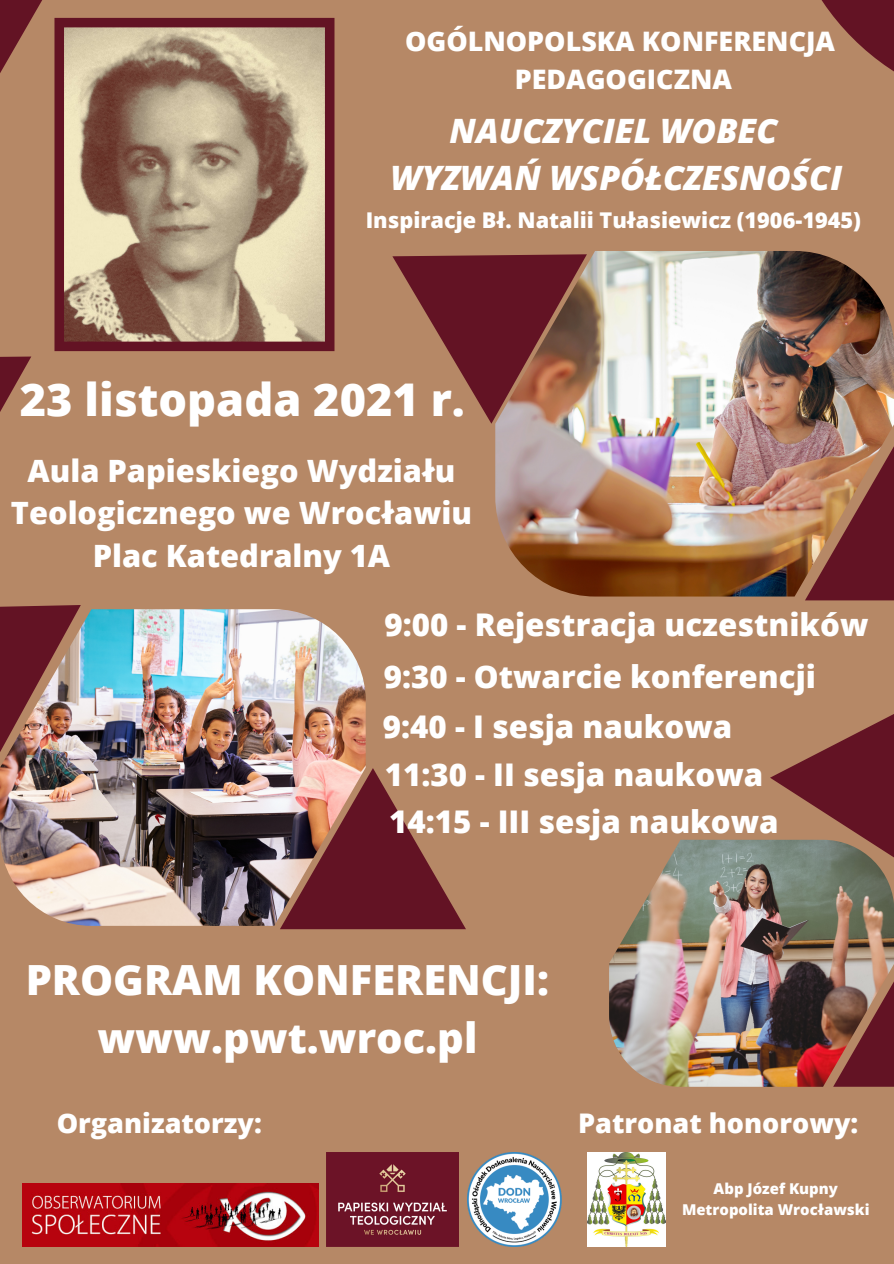
<style>
.page{position:relative;width:894px;height:1264px;background:#fff}
.page>*{position:absolute;margin:0;border:0;box-sizing:border-box;transform-origin:0 0}
.t1{font:800 45.15px "Open Sans";color:#fff}
.t2{font:800 41.55px "Open Sans";color:#fff}
.t3{font:italic 800 33.6px "Open Sans";color:#fff}
.t4{font:800 31.2px "Open Sans";color:#fff}
.t5{font:800 30.75px/42.5px "Open Sans";color:#fff;text-align:center}
.t6{font:800 27px "Open Sans";color:#fff}
.t7{font:800 26.85px "Open Sans";color:#fff}
.t8{font:800 21.75px "Open Sans";color:#fff}
.t9{font:800 14.85px "Open Sans";color:#fff}
</style>
<div class="page">
<div style="left:0;top:0;width:893px;height:1263px;background:#b68866"></div>
<img style="left:609px;top:839px;width:223px;height:247px">
<img style="left:495px;top:251px;width:309px;height:345px">
<img style="left:81px;top:609px;width:284px;height:316px">
<svg style="left:85px;top:18px;width:249px;height:333px;background:#ab907a"></svg>
<img style="left:326px;top:1152px;width:132px;height:94px">
<img style="left:22px;top:1183px;width:296px;height:63px">
<img style="left:467px;top:1152px;width:95px;height:94px">
<svg style="left:821px;top:0;width:72px;height:71px"></svg>
<svg style="left:832px;top:1043px;width:61px;height:43px;background:#78262e"></svg>
<img style="left:758px;top:532px;width:135px;height:511px">
<img style="left:0;top:605px;width:81px;height:321px">
<img style="left:804px;top:251px;width:89px;height:349px">
<svg style="left:280px;top:768px;width:186px;height:161px"></svg>
<svg style="left:392px;top:251px;width:244px;height:173px"></svg>
<svg style="left:0;top:0;width:85px;height:412px"></svg>
<img style="left:587px;top:1152px;width:78px;height:94px">
<p class="t7" style="left:405px;top:23px;width:431px">OGÓLNOPOLSKA KONFERENCJA</p>
<p class="t7" style="left:514px;top:60px;width:219px">PEDAGOGICZNA</p>
<p class="t3" style="left:449px;top:107px;width:329px">NAUCZYCIEL WOBEC</p>
<p class="t3" style="left:390px;top:154px;width:453px">WYZWAŃ WSPÓŁCZESNOŚCI</p>
<p class="t8" style="left:365px;top:204px;width:496px">Inspiracje Bł. Natalii Tułasiewicz (1906-1945)</p>
<p class="t1" style="left:20px;top:368px;width:446px">23 listopada 2021 r.</p>
<p class="t5" style="left:11px;top:448px;width:462px">Aula Papieskiego Wydziału<br>Teologicznego we Wrocławiu<br>Plac Katedralny 1A</p>
<p class="t4" style="left:384px;top:602px;width:485px">9:00 - Rejestracja uczestników</p>
<p class="t4" style="left:383px;top:654px;width:433px">9:30 - Otwarcie konferencji</p>
<p class="t4" style="left:383px;top:704px;width:351px">9:40 - I sesja naukowa</p>
<p class="t4" style="left:384px;top:752px;width:380px">11:30 - II sesja naukowa</p>
<p class="t4" style="left:389px;top:799px;width:391px">14:15 - III sesja naukowa</p>
<p class="t2" style="left:26px;top:950px;width:525px">PROGRAM KONFERENCJI:</p>
<p class="t2" style="left:97px;top:1008px;width:381px">www.pwt.wroc.pl</p>
<p class="t6" style="left:57px;top:1104px;width:206px">Organizatorzy:</p>
<p class="t6" style="left:578px;top:1104px;width:281px">Patronat honorowy:</p>
<p class="t9" style="left:713px;top:1178px;width:126px">Abp Józef Kupny</p>
<p class="t9" style="left:681px;top:1198px;width:189px">Metropolita Wrocławski</p>
</div>
